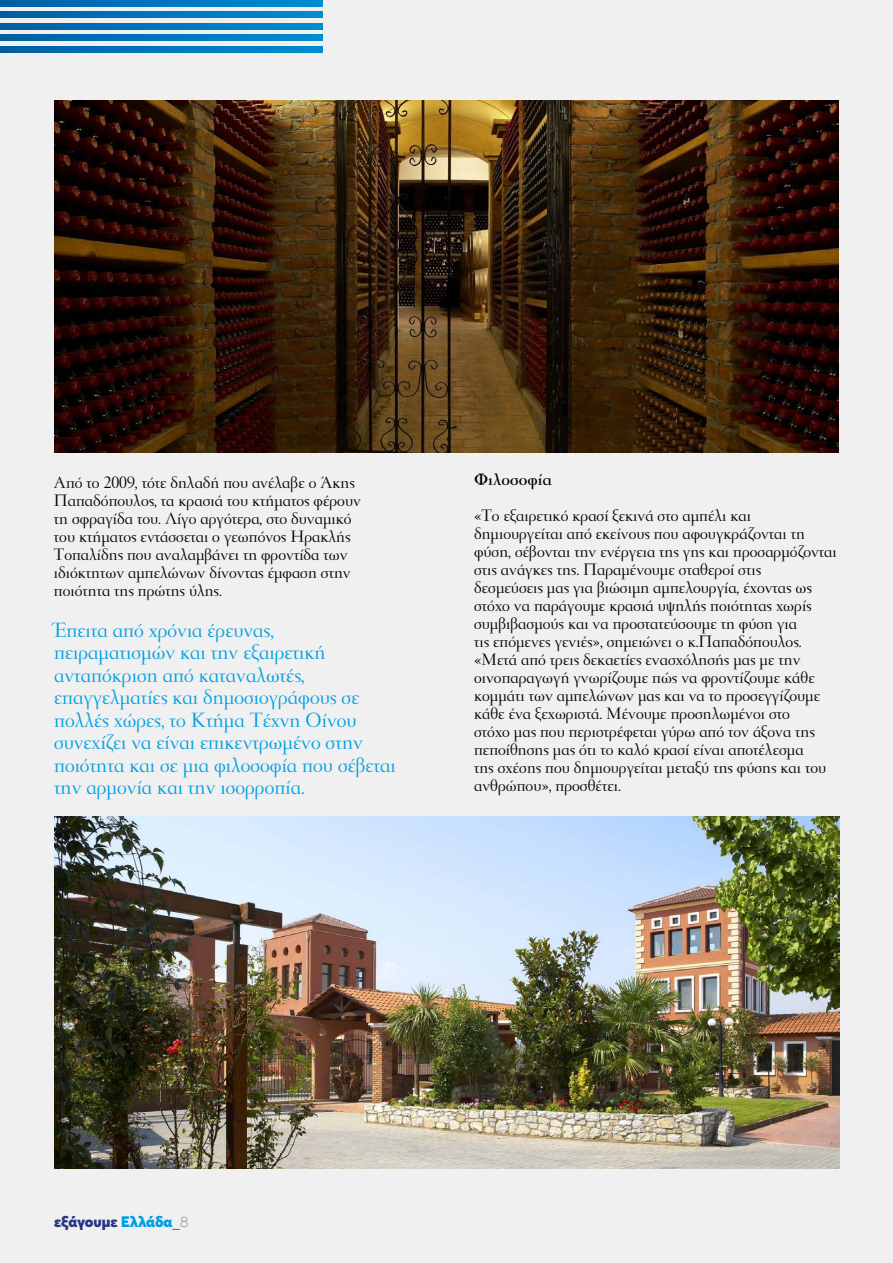
<style>
.page{position:relative;width:893px;height:1263px;background:#f0f0f0}
.page>*{position:absolute;margin:0;border:0;box-sizing:border-box;transform-origin:0 0}
.t1{font:22.5px/22.5px "PF Garamond Classic";color:#009fe3}
.t2{font:18px/18px "PF Garamond Classic";color:#000}
.t3{font:700 18px "PF Garamond Classic";color:#000}
.t4{font:900 15px "Averta";color:#283583}
.s1{color:#009fe3}
.s2{font-family:"PF Garamond Classic";font-weight:400;color:#000}
.s3{font-weight:100;color:#706f6f}
</style>
<div class="page">
<svg style="left:0;top:46px;width:322px;height:6px"></svg>
<svg style="left:0;top:23px;width:322px;height:6px"></svg>
<svg style="left:0;top:0;width:322px;height:6px"></svg>
<svg style="left:0;top:35px;width:322px;height:6px"></svg>
<svg style="left:0;top:12px;width:322px;height:6px"></svg>
<img style="left:55px;top:816px;width:785px;height:352px">
<img style="left:54px;top:101px;width:785px;height:352px">
<p class="t2" style="left:54px;top:474px;width:308px">Από το 2009, τότε δηλαδή που ανέλαβε ο Άκης Παπαδόπουλος, τα κρασιά του κτήματος φέρουν τη σφραγίδα του. Λίγο αργότερα, στο δυναμικό του κτήματος εντάσσεται ο γεωπόνος Ηρακλής Τοπαλίδης που αναλαμβάνει τη φροντίδα των ιδιόκτητων αμπελώνων δίνοντας έμφαση στην ποιότητα της πρώτης ύλης.</p>
<p class="t1" style="left:54px;top:619px;width:343px">Έπειτα από χρόνια έρευνας, πειραματισμών και την εξαιρετική ανταπόκριση από καταναλωτές, επαγγελματίες και δημοσιογράφους σε πολλές χώρες, το Κτήμα Τέχνη Οίνου συνεχίζει να είναι επικεντρωμένο στην ποιότητα και σε μια φιλοσοφία που σέβεται την αρμονία και την ισορροπία.</p>
<p class="t3" style="left:474px;top:470px;width:79px">Φιλοσοφία</p>
<p class="t2" style="left:474px;top:507px;width:364px">«Το εξαιρετικό κρασί ξεκινά στο αμπέλι και δημιουργείται από εκείνους που αφουγκράζονται τη φύση, σέβονται την ενέργεια της γης και προσαρμόζονται στις ανάγκες της. Παραμένουμε σταθεροί στις<br>δεσμεύσεις μας για βιώσιμη αμπελουργία, έχοντας ως στόχο να παράγουμε κρασιά υψηλής ποιότητας χωρίς συμβιβασμούς και να προστατεύσουμε τη φύση για<br>τις επόμενες γενιές», σημειώνει ο κ.Παπαδόπουλος. «Μετά από τρεις δεκαετίες ενασχόλησής μας με την οινοπαραγωγή γνωρίζουμε πώς να φροντίζουμε κάθε κομμάτι των αμπελώνων μας και να το προσεγγίζουμε κάθε ένα ξεχωριστά. Μένουμε προσηλωμένοι στο<br>στόχο μας που περιστρέφεται γύρω από τον άξονα της πεποίθησης μας ότι το καλό κρασί είναι αποτέλεσμα<br>της σχέσης που δημιουργείται μεταξύ της φύσης και του ανθρώπου», προσθέτει.</p>
<p class="t4" style="left:54px;top:1211px;width:136px">εξάγουμε <span class="s1">Ελλάδα</span><span class="s2">_</span><span class="s3">8</span></p>
</div>
